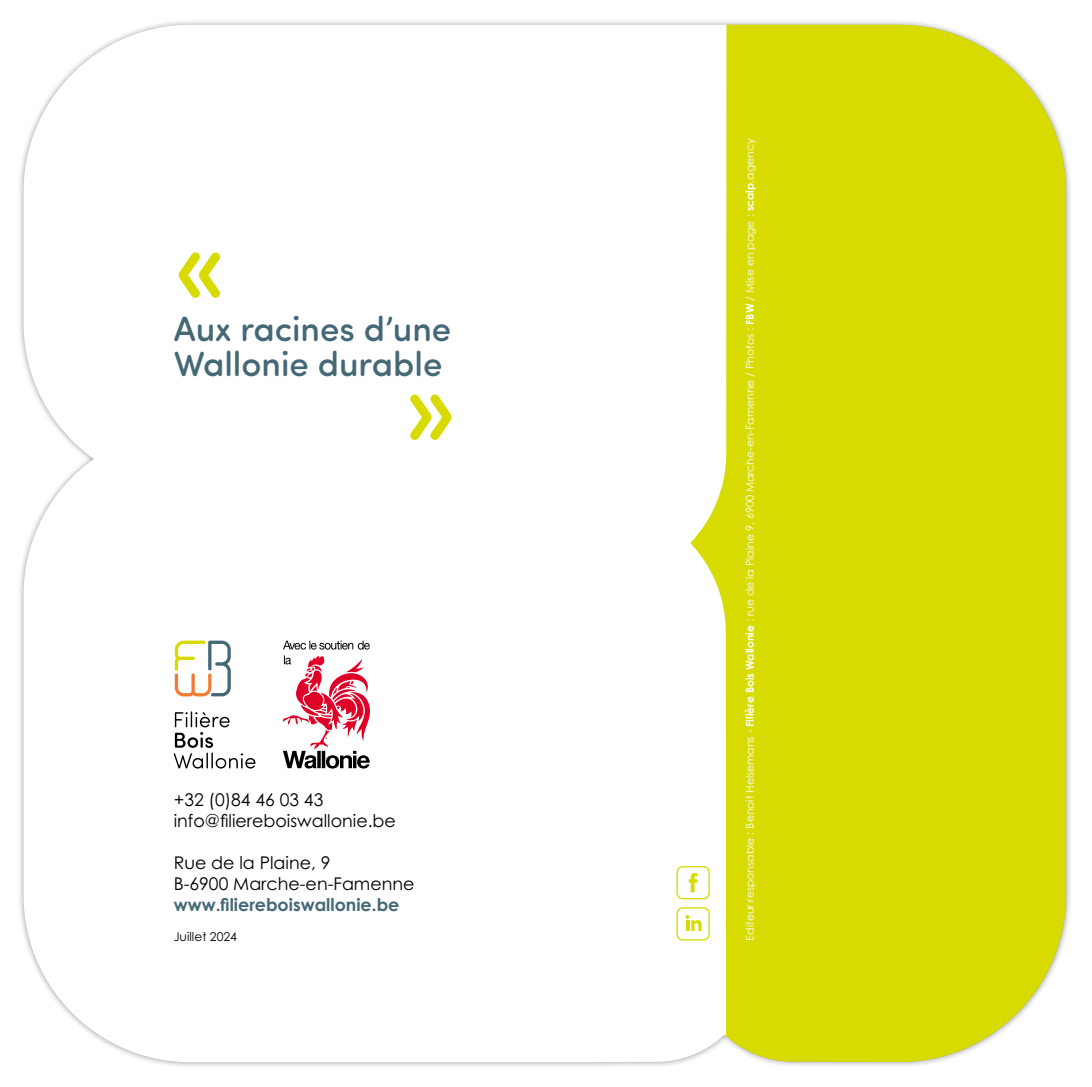
<style>
.page{position:relative;width:1092px;height:1087px;background:#fff}
.page>*{position:absolute;margin:0;border:0;box-sizing:border-box;transform-origin:0 0}
.t1{font:500 35px/35px "Sofia Pro Soft";color:#446875}
.t2{font:17.5px/21px "Century Gothic Pro";color:#000}
.t3{font:700 17.5px "Century Gothic Pro";color:#446875}
.t4{font:12.25px "Century Gothic Pro";color:#000}
.t5{font:10.85px "Century Gothic Pro";color:#fff}
.s1{font-weight:700}
</style>
<div class="page">
<div style="left:0;top:0;width:1091px;height:1086px;background:#000;opacity:.4"></div>
<h1 class="t1" style="left:174px;top:308px;width:279px">Aux racines d’une<br>Wallonie durable</h1>
<h2 class="t2" style="left:174px;top:789px;width:224px">+32 (0)84 46 03 43 info@filiereboiswallonie.be</h2>
<h2 class="t2" style="left:174px;top:852px;width:242px">Rue de la Plaine, 9<br>B-6900 Marche-en-Famenne</h2>
<h2 class="t3" style="left:174px;top:893px;width:227px">www.filiereboiswallonie.be</h2>
<p class="t4" style="left:174px;top:928px;width:65px">Juillet 2024</p>
<p class="t5" style="left:743px;top:940px;width:803px;rotate:-90deg">Editeur responsable : Benoit Helsemans - <span class="s1">Filière Bois Wallonie</span> : rue de la Plaine 9, 6900 Marche-en-Famenne / Photos : <span class="s1">FBW</span> / Mise en page : <span class="s1">scalp</span>.agency</p>
</div>
